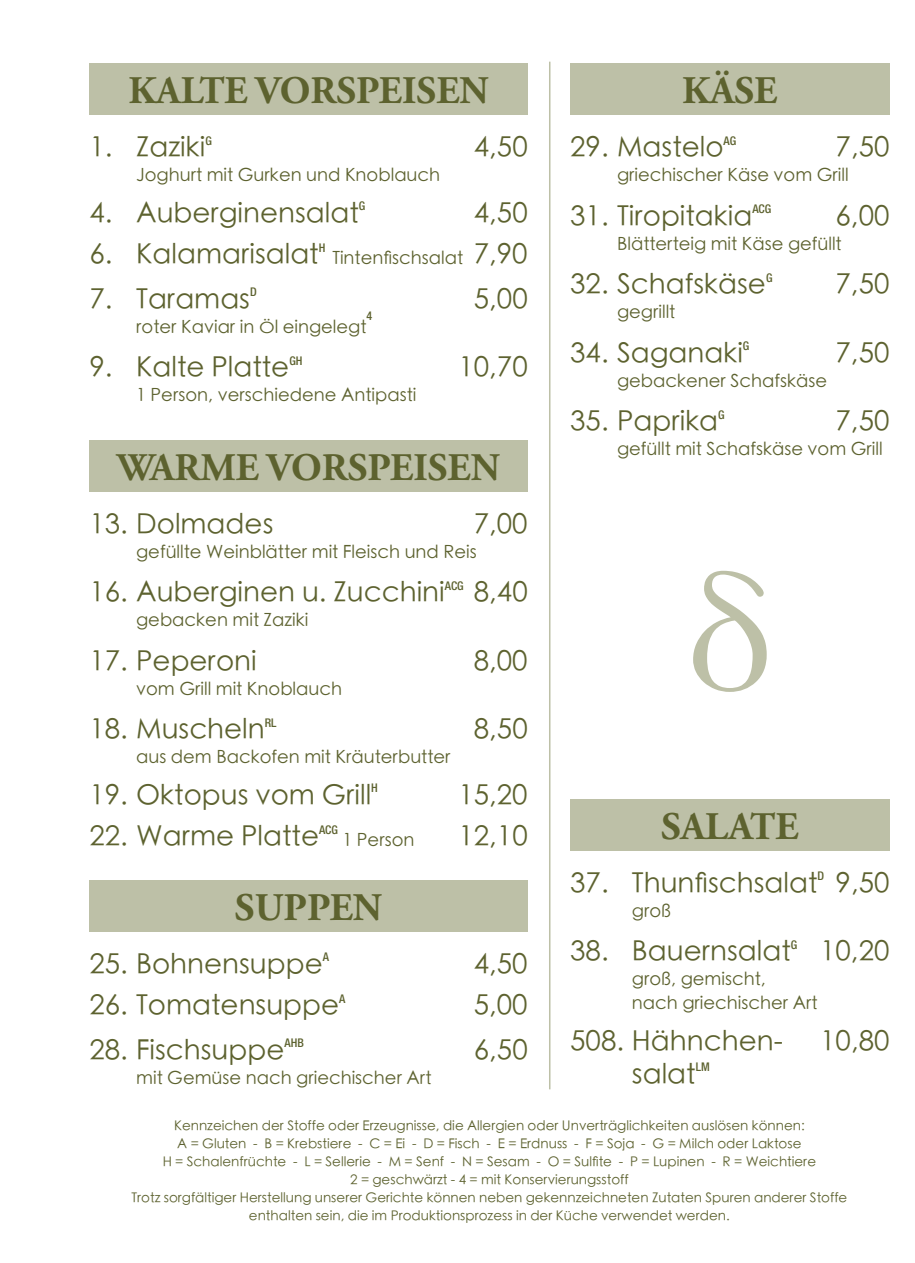
<style>
.page{position:relative;width:915px;height:1263px;background:#fff}
.page>*{position:absolute;margin:0;border:0;box-sizing:border-box;transform-origin:0 0}
.t1{font:172.5px "Baskerville";color:#bdc0a7}
.t2{font:700 39px "Adobe Garamond Pro";color:#5d622f}
.t3{font:300 27.75px "ST Heiti SC";color:#5d622f}
.t4{font:300 18px/24px "ST Heiti SC";color:#5d622f}
.t5{font:300 13.5px/18px "ST Heiti SC";color:#5d622f;text-align:center}
.t6{font:500 condensed 12px "Helvetica Neue";color:#5d622f}
.s1{font-size:27.75px}
</style>
<div class="page">
<div style="left:89px;top:64px;width:438px;height:51px;background:#bdc0a7"></div>
<div style="left:570px;top:64px;width:319px;height:51px;background:#bdc0a7"></div>
<div style="left:570px;top:799px;width:319px;height:51px;background:#bdc0a7"></div>
<div style="left:89px;top:440px;width:438px;height:51px;background:#bdc0a7"></div>
<div style="left:89px;top:880px;width:438px;height:51px;background:#bdc0a7"></div>
<hr style="left:549px;top:62px;width:1px;height:1027px;background:#bdc0a7">
<h2 class="t2" style="left:128px;top:68px;width:361px">KALTE VORSPEISEN</h2>
<h2 class="t2" style="left:682px;top:68px;width:97px">KÄSE</h2>
<h3 class="t3" style="left:89px;top:124px;width:117px">1. Zaziki</h3>
<p class="t6" style="left:205px;top:133px;width:8px">G</p>
<h3 class="t3" style="left:473px;top:124px;width:55px">4,50</h3>
<h3 class="t4" style="left:136px;top:162px;width:305px">Joghurt mit Gurken und Knoblauch</h3>
<h3 class="t3" style="left:89px;top:190px;width:271px">4. Auberginensalat</h3>
<p class="t6" style="left:359px;top:199px;width:8px">G</p>
<h3 class="t3" style="left:473px;top:190px;width:55px">4,50</h3>
<h3 class="t3" style="left:89px;top:231px;width:231px">6. Kalamarisalat</h3>
<p class="t6" style="left:318px;top:240px;width:8px">H</p>
<h3 class="t4" style="left:332px;top:245px;width:197px">Tintenfischsalat <span class="s1">7,90</span></h3>
<h3 class="t3" style="left:89px;top:276px;width:162px">7. Taramas</h3>
<p class="t6" style="left:250px;top:285px;width:8px">D</p>
<h3 class="t3" style="left:473px;top:276px;width:55px">5,00</h3>
<h3 class="t4" style="left:136px;top:313px;width:232px">roter Kaviar in Öl eingelegt</h3>
<p class="t6" style="left:366px;top:309px;width:7px">4</p>
<h3 class="t3" style="left:89px;top:344px;width:201px">9. Kalte Platte</h3>
<p class="t6" style="left:289px;top:353px;width:15px">GH</p>
<h3 class="t3" style="left:458px;top:344px;width:71px">10,70</h3>
<h3 class="t4" style="left:136px;top:382px;width:281px">1 Person, verschiedene Antipasti</h3>
<h2 class="t2" style="left:117px;top:445px;width:384px">WARME VORSPEISEN</h2>
<h3 class="t3" style="left:89px;top:500px;width:185px">13. Dolmades</h3>
<h3 class="t3" style="left:473px;top:500px;width:55px">7,00</h3>
<h3 class="t4" style="left:136px;top:538px;width:342px">gefüllte Weinblätter mit Fleisch und Reis</h3>
<h3 class="t3" style="left:89px;top:569px;width:357px">16. Auberginen u. Zucchini</h3>
<p class="t6" style="left:444px;top:578px;width:20px">ACG</p>
<h3 class="t3" style="left:473px;top:569px;width:55px">8,40</h3>
<h3 class="t4" style="left:136px;top:607px;width:174px">gebacken mit Zaziki</h3>
<h3 class="t3" style="left:89px;top:637px;width:169px">17. Peperoni</h3>
<h3 class="t3" style="left:473px;top:637px;width:55px">8,00</h3>
<h3 class="t4" style="left:136px;top:675px;width:207px">vom Grill mit Knoblauch</h3>
<h3 class="t3" style="left:89px;top:706px;width:177px">18. Muscheln</h3>
<p class="t6" style="left:265px;top:715px;width:13px">RL</p>
<h3 class="t3" style="left:473px;top:706px;width:55px">8,50</h3>
<h3 class="t4" style="left:136px;top:744px;width:316px">aus dem Backofen mit Kräuterbutter</h3>
<h3 class="t3" style="left:89px;top:771px;width:283px">19. Oktopus vom Grill</h3>
<p class="t6" style="left:371px;top:781px;width:8px">H</p>
<h3 class="t3" style="left:458px;top:771px;width:71px">15,20</h3>
<h3 class="t3" style="left:89px;top:813px;width:231px">22. Warme Platte</h3>
<p class="t6" style="left:319px;top:822px;width:20px">ACG</p>
<h3 class="t4" style="left:342px;top:827px;width:73px">1 Person</h3>
<h3 class="t3" style="left:458px;top:813px;width:71px">12,10</h3>
<h2 class="t2" style="left:235px;top:885px;width:149px">SUPPEN</h2>
<h3 class="t3" style="left:89px;top:941px;width:235px">25. Bohnensuppe</h3>
<p class="t6" style="left:323px;top:950px;width:8px">A</p>
<h3 class="t3" style="left:473px;top:941px;width:55px">4,50</h3>
<h3 class="t3" style="left:89px;top:982px;width:251px">26. Tomatensuppe</h3>
<p class="t6" style="left:339px;top:991px;width:8px">A</p>
<h3 class="t3" style="left:473px;top:982px;width:55px">5,00</h3>
<h3 class="t3" style="left:89px;top:1027px;width:196px">28. Fischsuppe</h3>
<p class="t6" style="left:284px;top:1036px;width:21px">AHB</p>
<h3 class="t3" style="left:473px;top:1027px;width:55px">6,50</h3>
<h3 class="t4" style="left:136px;top:1064px;width:297px">mit Gemüse nach griechischer Art</h3>
<h3 class="t3" style="left:570px;top:124px;width:155px">29. Mastelo</h3>
<p class="t6" style="left:723px;top:133px;width:14px">AG</p>
<h3 class="t3" style="left:835px;top:124px;width:55px">7,50</h3>
<h3 class="t4" style="left:617px;top:162px;width:233px">griechischer Käse vom Grill</h3>
<h3 class="t3" style="left:570px;top:193px;width:183px">31. Tiropitakia</h3>
<p class="t6" style="left:752px;top:202px;width:20px">ACG</p>
<h3 class="t3" style="left:835px;top:193px;width:55px">6,00</h3>
<h3 class="t4" style="left:617px;top:230px;width:226px">Blätterteig mit Käse gefüllt</h3>
<h3 class="t3" style="left:570px;top:261px;width:197px">32. Schafskäse</h3>
<p class="t6" style="left:765px;top:270px;width:8px">G</p>
<h3 class="t3" style="left:835px;top:261px;width:55px">7,50</h3>
<h3 class="t4" style="left:617px;top:299px;width:60px">gegrillt</h3>
<h3 class="t3" style="left:570px;top:330px;width:174px">34. Saganaki</h3>
<p class="t6" style="left:742px;top:339px;width:8px">G</p>
<h3 class="t3" style="left:835px;top:330px;width:55px">7,50</h3>
<h3 class="t4" style="left:617px;top:367px;width:211px">gebackener Schafskäse</h3>
<h3 class="t3" style="left:570px;top:398px;width:149px">35. Paprika</h3>
<p class="t6" style="left:718px;top:407px;width:8px">G</p>
<h3 class="t3" style="left:835px;top:398px;width:55px">7,50</h3>
<h3 class="t4" style="left:617px;top:436px;width:267px">gefüllt mit Schafskäse vom Grill</h3>
<h1 class="t1" style="left:686px;top:523px;width:88px">δ</h1>
<h2 class="t2" style="left:661px;top:804px;width:139px">SALATE</h2>
<h3 class="t3" style="left:570px;top:860px;width:249px">37. Thunfischsalat</h3>
<p class="t6" style="left:817px;top:869px;width:8px">D</p>
<h3 class="t3" style="left:835px;top:860px;width:55px">9,50</h3>
<h3 class="t4" style="left:631px;top:897px;width:41px">groß</h3>
<h3 class="t3" style="left:570px;top:928px;width:222px">38. Bauernsalat</h3>
<p class="t6" style="left:790px;top:937px;width:8px">G</p>
<h3 class="t3" style="left:819px;top:928px;width:71px">10,20</h3>
<h3 class="t4" style="left:631px;top:966px;width:187px">groß, gemischt,<br>nach griechischer Art</h3>
<h3 class="t3" style="left:570px;top:1018px;width:214px">508. Hähnchen-</h3>
<h3 class="t3" style="left:819px;top:1018px;width:71px">10,80</h3>
<h3 class="t3" style="left:631px;top:1051px;width:65px">salat</h3>
<p class="t6" style="left:695px;top:1060px;width:15px">LM</p>
<p class="t5" style="left:131px;top:1116px;width:717px">Kennzeichen der Stoffe oder Erzeugnisse, die Allergien oder Unverträglichkeiten auslösen können:<br>A = Gluten - B = Krebstiere - C = Ei - D = Fisch - E = Erdnuss - F = Soja - G = Milch oder Laktose<br>H = Schalenfrüchte - L = Sellerie - M = Senf - N = Sesam - O = Sulfite - P = Lupinen - R = Weichtiere<br>2 = geschwärzt - 4 = mit Konservierungsstoff<br>Trotz sorgfältiger Herstellung unserer Gerichte können neben gekennzeichneten Zutaten Spuren anderer Stoffe enthalten sein, die im Produktionsprozess in der Küche verwendet werden.</p>
</div>
